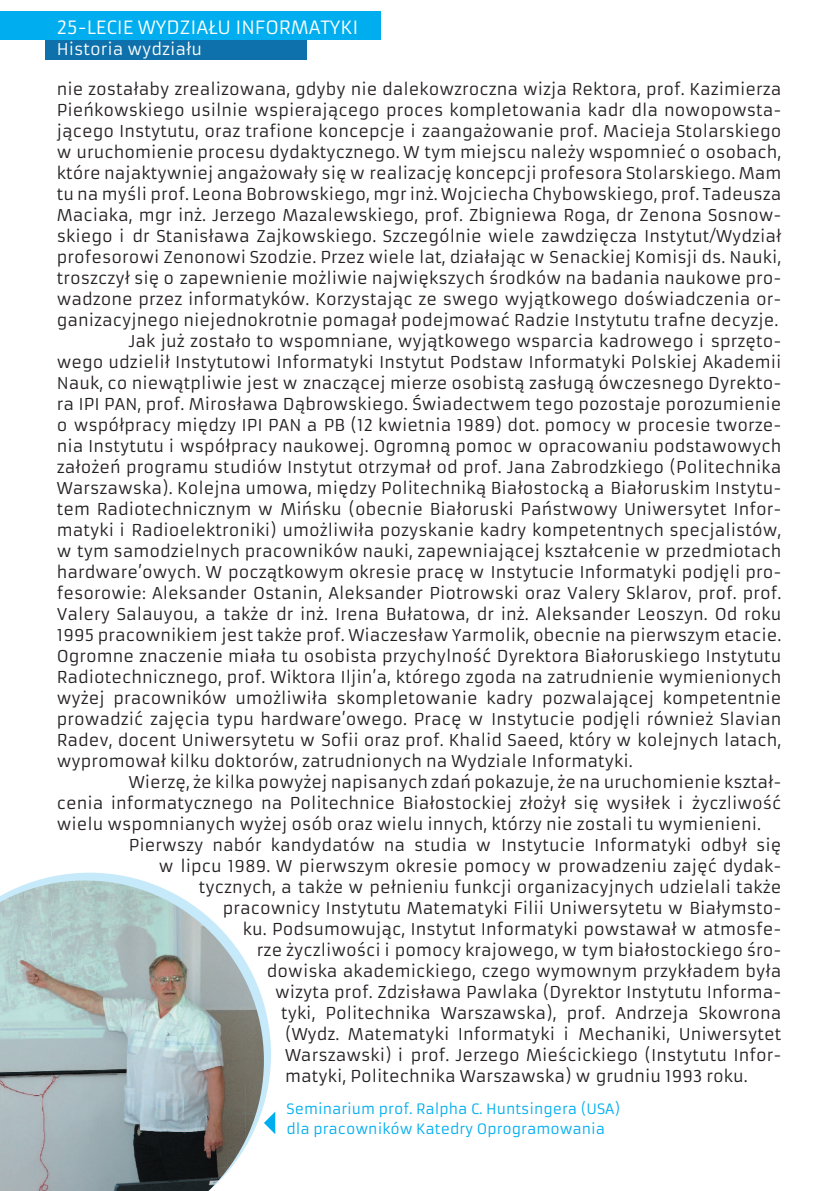
<style>
.page{position:relative;width:840px;height:1191px;background:#fff}
.page>*{position:absolute;margin:0;border:0;box-sizing:border-box;transform-origin:0 0}
.t1{font:18px "Armata";color:#fff}
.t2{font:16px/21px "Armata";color:#231f20;text-align:justify}
.t3{font:16px "Armata";color:#fff}
.t4{font:14px "Armata";color:#00aeef}
</style>
<div class="page">
<div style="left:45px;top:31px;width:261px;height:29px;background:#0f71ac"></div>
<div style="left:0;top:11px;width:380px;height:29px;background:#00aeef"></div>
<svg style="left:39px;top:872px;width:232px;height:232px"></svg>
<img style="left:0;top:880px;width:264px;height:311px">
<svg style="left:264px;top:1112px;width:11px;height:22px"></svg>
<p class="t1" style="left:57px;top:17px;width:303px">25-LECIE WYDZIAŁU INFORMATYKI</p>
<p class="t3" style="left:57px;top:40px;width:147px">Historia wydziału</p>
<p class="t2" style="left:57px;top:79px;width:726px">nie zostałaby zrealizowana, gdyby nie dalekowzroczna wizja Rektora, prof. Kazimierza Pieńkowskiego usilnie wspierającego proces kompletowania kadr dla nowopowsta&shy;jącego Instytutu, oraz trafione koncepcje i zaangażowanie prof. Macieja Stolarskiego w uruchomienie procesu dydaktycznego. W tym miejscu należy wspomnieć o osobach, które najaktywniej angażowały się w realizację koncepcji profesora Stolarskiego. Mam tu na myśli prof. Leona Bobrowskiego, mgr inż. Wojciecha Chybowskiego, prof. Tadeusza Maciaka, mgr inż. Jerzego Mazalewskiego, prof. Zbigniewa Roga, dr Zenona Sosnow&shy;skiego i dr Stanisława Zajkowskiego. Szczególnie wiele zawdzięcza Instytut/Wydział profesorowi Zenonowi Szodzie. Przez wiele lat, działając w Senackiej Komisji ds. Nauki, troszczył się o zapewnienie możliwie największych środków na badania naukowe pro&shy;wadzone przez informatyków. Korzystając ze swego wyjątkowego doświadczenia or&shy;ganizacyjnego niejednokrotnie pomagał podejmować Radzie Instytutu trafne decyzje.</p>
<p class="t2" style="left:57px;top:331px;width:726px;text-indent:72px">Jak już zostało to wspomniane, wyjątkowego wsparcia kadrowego i sprzęto&shy;wego udzielił Instytutowi Informatyki Instytut Podstaw Informatyki Polskiej Akademii Nauk, co niewątpliwie jest w znaczącej mierze osobistą zasługą ówczesnego Dyrekto&shy;ra IPI PAN, prof. Mirosława Dąbrowskiego. Świadectwem tego pozostaje porozumienie o współpracy między IPI PAN a PB (12 kwietnia 1989) dot. pomocy w procesie tworze&shy;nia Instytutu i współpracy naukowej. Ogromną pomoc w opracowaniu podstawowych założeń programu studiów Instytut otrzymał od prof. Jana Zabrodzkiego (Politechnika Warszawska). Kolejna umowa, między Politechniką Białostocką a Białoruskim Instytu&shy;tem Radiotechnicznym w Mińsku (obecnie Białoruski Państwowy Uniwersytet Infor&shy;matyki i Radioelektroniki) umożliwiła pozyskanie kadry kompetentnych specjalistów, w tym samodzielnych pracowników nauki, zapewniającej kształcenie w przedmiotach hardware’owych. W początkowym okresie pracę w Instytucie Informatyki podjęli pro&shy;fesorowie: Aleksander Ostanin, Aleksander Piotrowski oraz Valery Sklarov, prof. prof.<br>Valery Salauyou, a także dr inż. Irena Bułatowa, dr inż. Aleksander Leoszyn. Od roku 1995 pracownikiem jest także prof. Wiaczesław Yarmolik, obecnie na pierwszym etacie.<br>Ogromne znaczenie miała tu osobista przychylność Dyrektora Białoruskiego Instytutu Radiotechnicznego, prof. Wiktora Iljin’a, którego zgoda na zatrudnienie wymienionych wyżej pracowników umożliwiła skompletowanie kadry pozwalającej kompetentnie prowadzić zajęcia typu hardware’owego. Pracę w Instytucie podjęli również Slavian Radev, docent Uniwersytetu w Sofii oraz prof. Khalid Saeed, który w kolejnych latach, wypromował kilku doktorów, zatrudnionych na Wydziale Informatyki.</p>
<p class="t2" style="left:57px;top:772px;width:726px;text-indent:72px">Wierzę, że kilka powyżej napisanych zdań pokazuje, że na uruchomienie kształ&shy;cenia informatycznego na Politechnice Białostockiej złożył się wysiłek i życzliwość wielu wspomnianych wyżej osób oraz wielu innych, którzy nie zostali tu wymienieni.</p>
<p class="t2" style="left:129px;top:835px;width:654px">Pierwszy nabór kandydatów na studia w Instytucie Informatyki odbył się</p>
<p class="t2" style="left:159px;top:856px;width:624px">w lipcu 1989. W pierwszym okresie pomocy w prowadzeniu zajęć dydak-</p>
<p class="t2" style="left:199px;top:877px;width:584px">tycznych, a także w pełnieniu funkcji organizacyjnych udzielali także</p>
<p class="t2" style="left:223px;top:898px;width:560px">pracownicy Instytutu Matematyki Filii Uniwersytetu w Białymsto-</p>
<p class="t2" style="left:243px;top:919px;width:540px">ku. Podsumowując, Instytut Informatyki powstawał w atmosfe-</p>
<p class="t2" style="left:257px;top:940px;width:526px">rze życzliwości i pomocy krajowego, w tym białostockiego śro-</p>
<p class="t2" style="left:267px;top:961px;width:515px">dowiska akademickiego, czego wymownym przykładem była</p>
<p class="t2" style="left:275px;top:982px;width:508px">wizyta prof. Zdzisława Pawlaka (Dyrektor Instytutu Informa-</p>
<p class="t2" style="left:281px;top:1003px;width:502px">tyki, Politechnika Warszawska), prof. Andrzeja Skowrona</p>
<p class="t2" style="left:285px;top:1024px;width:498px">(Wydz. Matematyki Informatyki i Mechaniki, Uniwersytet</p>
<p class="t2" style="left:285px;top:1045px;width:498px">Warszawski) i prof. Jerzego Mieścickiego (Instytutu Infor-</p>
<p class="t2" style="left:285px;top:1066px;width:464px">matyki, Politechnika Warszawska) w grudniu 1993 roku.</p>
<p class="t4" style="left:286px;top:1100px;width:335px">Seminarium prof. Ralpha C. Huntsingera (USA)</p>
<p class="t4" style="left:286px;top:1120px;width:320px">dla pracowników Katedry Oprogramowania</p>
</div>
